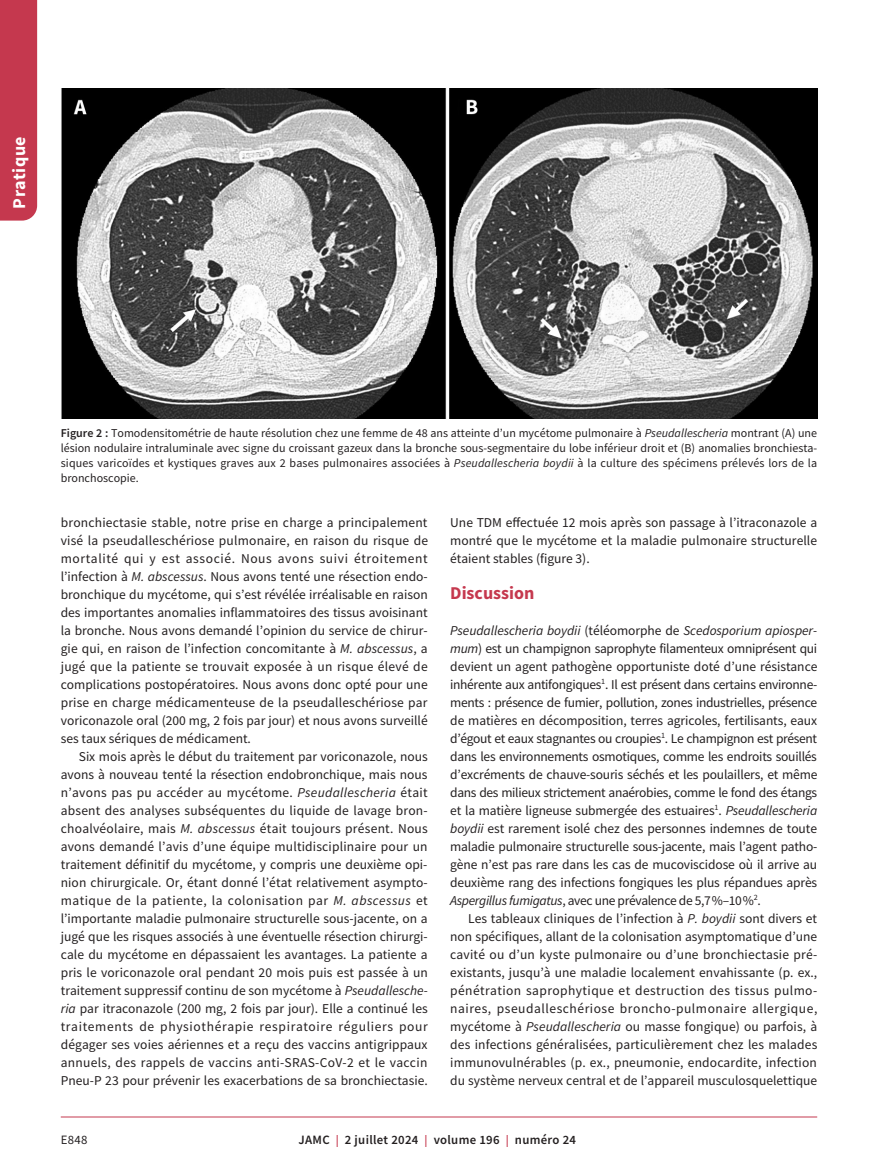
<style>
.page{position:relative;width:878px;height:1175px;background:#fff}
.page>*{position:absolute;margin:0;border:0;box-sizing:border-box;transform-origin:0 0}
.t1{font:700 18px "Source Sans Pro";color:#c5384e}
.t2{font:700 18px "Source Sans Pro";letter-spacing:.025em;color:#fff}
.t3{font:13.5px/18px "Source Sans Pro";color:#231f20;text-align:justify}
.t4{font:600 12.75px "Source Sans Pro";letter-spacing:.025em;color:#231f20}
.t5{font:12.75px "Source Sans Pro";color:#231f20}
.t6{font:12px/15px "Source Sans Pro";letter-spacing:.01em;color:#231f20;text-align:justify}
.s1{font-weight:600}
.s2{font-style:italic}
.s3{font-size:12px;color:#c5384e}
</style>
<div class="page">
<div style="left:0;top:0;width:37px;height:220px;background:#c5384e"></div>
<hr style="left:61px;top:1116px;width:756px;height:1px;background:#c5384e">
<img style="left:61px;top:88px;width:756px;height:330px">
<h1 class="t2" style="left:7px;top:208px;width:74px;rotate:-90deg">Pratique</h1>
<p class="t6" style="left:61px;top:425px;width:758px"><span class="s1">Figure 2 :</span> Tomodensitométrie de haute résolution chez une femme de 48 ans atteinte d’un mycétome pulmonaire à <span class="s2">Pseudallescheria</span> montrant (A) une lésion nodulaire intraluminale avec signe du croissant gazeux dans la bronche sous-segmentaire du lobe inférieur droit et (B) anomalies bronchiesta&shy;siques varicoïdes et kystiques graves aux 2 bases pulmonaires associées à <span class="s2">Pseudallescheria boydii</span> à la culture des spécimens prélevés lors de la bronchoscopie.</p>
<p class="t3" style="left:61px;top:513px;width:369px">bronchiectasie stable, notre prise en charge a principalement visé la pseudalleschériose pulmonaire, en raison du risque de mortalité qui y est associé. Nous avons suivi étroitement l’infection à <span class="s2">M. abscessus</span>. Nous avons tenté une résection endo&shy;bronchique du mycétome, qui s’est révélée irréalisable en raison des importantes anomalies inflammatoires des tissus avoisinant la bronche. Nous avons demandé l’opinion du service de chirur&shy;gie qui, en raison de l’infection concomitante à <span class="s2">M. abscessus</span>, a jugé que la patiente se trouvait exposée à un risque élevé de complications postopératoires. Nous avons donc opté pour une prise en charge médicamenteuse de la pseudalleschériose par voriconazole oral (200 mg, 2 fois par jour) et nous avons surveillé ses taux sériques de médicament.</p>
<p class="t3" style="left:61px;top:747px;width:369px;text-align:left;text-indent:18px">Six mois après le début du traitement par voriconazole, nous avons à nouveau tenté la résection endobronchique, mais nous n’avons pas pu accéder au mycétome. <span class="s2">Pseudallescheria</span> était absent des analyses subséquentes du liquide de lavage bron&shy;choalvéolaire, mais <span class="s2">M. abscessus</span> était toujours présent. Nous avons demandé l’avis d’une équipe multidisciplinaire pour un traitement définitif du mycétome, y compris une deuxième opi&shy;nion chirurgicale. Or, étant donné l’état relativement asympto&shy;matique de la patiente, la colonisation par <span class="s2">M. abscessus</span> et l’importante maladie pulmonaire structurelle sous-jacente, on a jugé que les risques associés à une éventuelle résection chirurgi&shy;cale du mycétome en dépassaient les avantages. La patiente a pris le voriconazole oral pendant 20 mois puis est passée à un traitement suppressif continu de son mycétome à <span class="s2">Pseudallesche&shy;ria</span> par itraconazole (200 mg, 2 fois par jour). Elle a continué les traitements de physiothérapie respiratoire réguliers pour dégager ses voies aériennes et a reçu des vaccins antigrippaux annuels, des rappels de vaccins anti-SRAS-CoV-2 et le vaccin Pneu-P 23 pour prévenir les exacerbations de sa bronchiectasie.</p>
<p class="t3" style="left:450px;top:513px;width:368px">Une TDM effectuée 12 mois après son passage à l’itraconazole a montré que le mycétome et la maladie pulmonaire structurelle étaient stables (figure 3).</p>
<h1 class="t1" style="left:450px;top:580px;width:86px">Discussion</h1>
<p class="t3" style="left:450px;top:621px;width:369px"><span class="s2">Pseudallescheria boydii</span> (téléomorphe de <span class="s2">Scedosporium apiosper&shy;mum</span>) est un champignon saprophyte filamenteux omniprésent qui devient un agent pathogène opportuniste doté d’une résistance inhérente aux antifongiques<sup>1</sup>. Il est présent dans certains environne&shy;ments : présence de fumier, pollution, zones industrielles, présence de matières en décomposition, terres agricoles, fertilisants, eaux d’égout et eaux stagnantes ou croupies<sup>1</sup>. Le champignon est présent dans les environnements osmotiques, comme les endroits souillés d’excréments de chauve-souris séchés et les poulaillers, et même dans des milieux strictement anaérobies, comme le fond des étangs et la matière ligneuse submergée des estuaires<sup>1</sup>. <span class="s2">Pseudallescheria boydii</span> est rarement isolé chez des personnes indemnes de toute maladie pulmonaire structurelle sous-jacente, mais l’agent patho&shy;gène n’est pas rare dans les cas de mucoviscidose où il arrive au deuxième rang des infections fongiques les plus répandues après <span class="s2">Aspergillus fumigatus</span>, avec une prévalence de 5,7%–10%<sup>2</sup>.</p>
<p class="t3" style="left:450px;top:909px;width:368px;text-indent:18px">Les tableaux cliniques de l’infection à <span class="s2">P. boydii</span> sont divers et non spécifiques, allant de la colonisation asymptomatique d’une cavité ou d’un kyste pulmonaire ou d’une bronchiectasie pré&shy;existants, jusqu’à une maladie localement envahissante (p. ex., pénétration saprophytique et destruction des tissus pulmo&shy;naires, pseudalleschériose broncho-pulmonaire allergique, mycétome à <span class="s2">Pseudallescheria</span> ou masse fongique) ou parfois, à des infections généralisées, particulièrement chez les malades immunovulnérables (p. ex., pneumonie, endocardite, infection du système nerveux central et de l’appareil musculosquelettique</p>
<p class="t5" style="left:61px;top:1132px;width:28px">E848</p>
<p class="t4" style="left:298px;top:1131px;width:279px">JAMC <span class="s3">|</span> 2 juillet 2024 <span class="s3">|</span> volume 196 <span class="s3">|</span> numéro 24</p>
</div>
